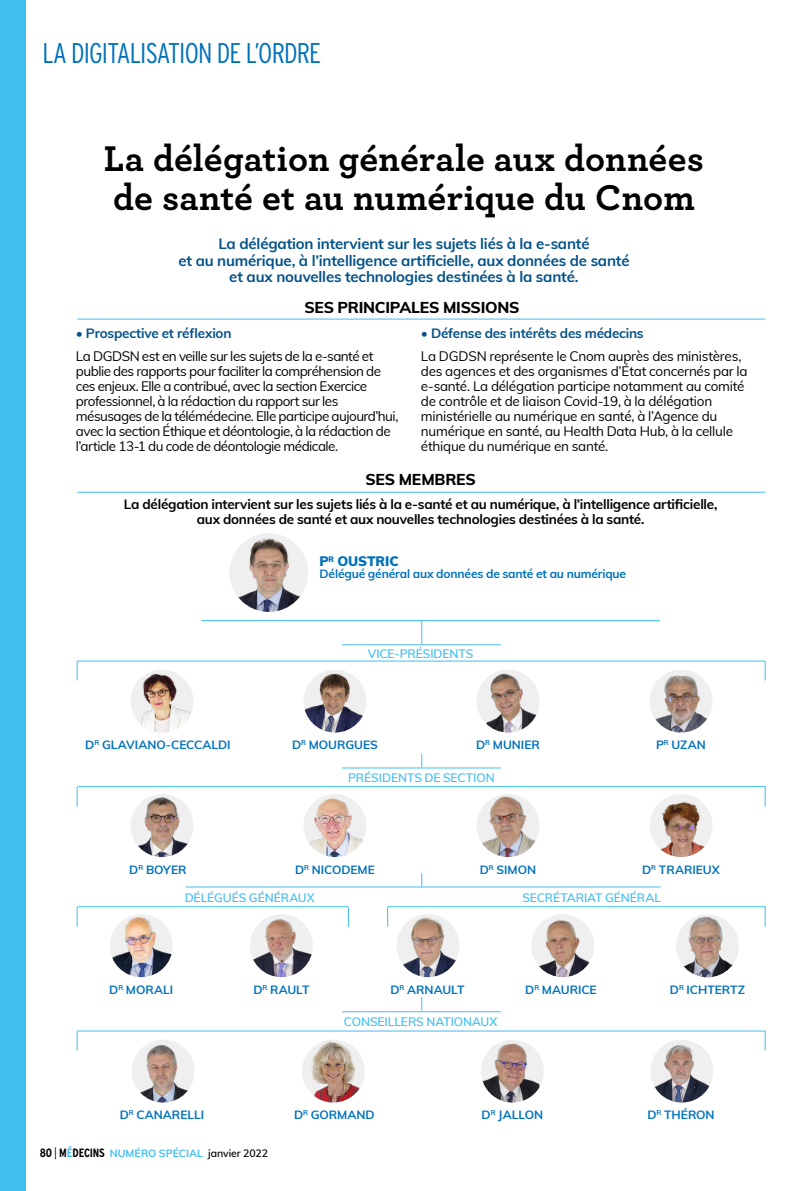
<style>
.page{position:relative;width:808px;height:1191px;background:#fff}
.page>*{position:absolute;margin:0;border:0;box-sizing:border-box;transform-origin:0 0}
.t1{font:700 37.5px/39px "Archer";color:#000}
.t2{font:300 condensed 28.5px "Interstate";letter-spacing:-.03em;color:#0072bb}
.t3{font:800 15.75px "Muli";letter-spacing:-.015em;color:#000}
.t4{font:700 15px/16.5px "Muli";letter-spacing:-.015em;color:#035289;text-align:center}
.t5{font:13.5px/15px "Muli";letter-spacing:-.03em;color:#000}
.t6{font:700 13.5px/15px "Muli";letter-spacing:-.02em;color:#000;text-align:center}
.t7{font:700 13.5px "Muli";letter-spacing:-.02em;color:#035289}
.t8{font:900 13.5px "Muli";letter-spacing:-.01em;color:#0072bb}
.t9{font:700 12px "Muli";letter-spacing:-.005em;color:#0072bb}
.t10{font:600 12px "Muli";letter-spacing:-.005em;color:#41bef0}
.t11{font:700 10.5px "Muli";letter-spacing:.01em;color:#41bef0}
.s1{font-family:"Interstate";font-stretch:condensed;font-size:12px;color:#000}
.s2{font-family:"Interstate";font-weight:300;font-stretch:condensed;font-size:12px;color:#000}
.s3{font-family:"Interstate";font-stretch:condensed;font-size:12px}
.s4{font-weight:600;color:#000}
</style>
<div class="page">
<div style="left:0;top:0;width:25px;height:1191px;background:#41bef0"></div>
<img style="left:229px;top:533px;width:79px;height:79px;border-radius:39px">
<div style="left:130px;top:669px;width:63px;height:63px;background:#efefef;border-radius:50%"></div>
<img style="left:130px;top:673px;width:63px;height:59px">
<img style="left:132px;top:1042px;width:62px;height:60px">
<img style="left:130px;top:794px;width:63px;height:63px;border-radius:31px">
<img style="left:110px;top:914px;width:63px;height:63px">
<img style="left:397px;top:914px;width:62px;height:63px;border-radius:31px">
<img style="left:303px;top:669px;width:63px;height:63px;border-radius:31px">
<img style="left:302px;top:1039px;width:63px;height:63px;border-radius:31px">
<img style="left:676px;top:914px;width:63px;height:63px;border-radius:31px">
<img style="left:303px;top:794px;width:63px;height:63px;border-radius:31px">
<img style="left:250px;top:916px;width:63px;height:61px">
<img style="left:531px;top:914px;width:63px;height:63px;border-radius:31px">
<img style="left:477px;top:669px;width:62px;height:63px;border-radius:31px">
<div style="left:481px;top:1039px;width:63px;height:63px;background:#efefef;border-radius:50%"></div>
<img style="left:482px;top:1041px;width:57px;height:61px">
<img style="left:477px;top:794px;width:62px;height:63px;border-radius:31px">
<img style="left:650px;top:669px;width:62px;height:63px;border-radius:31px">
<img style="left:650px;top:1039px;width:63px;height:63px;border-radius:31px">
<img style="left:650px;top:794px;width:62px;height:63px;border-radius:31px">
<hr style="left:77px;top:661px;width:688px;height:1px;background:#41bef0">
<hr style="left:77px;top:1030px;width:688px;height:1px;background:#41bef0">
<hr style="left:77px;top:492px;width:688px;height:1px;background:#41bef0">
<hr style="left:77px;top:319px;width:688px;height:1px;background:#41bef0">
<hr style="left:77px;top:786px;width:688px;height:1px;background:#41bef0">
<hr style="left:77px;top:906px;width:271px;height:1px;background:#41bef0">
<hr style="left:388px;top:906px;width:377px;height:1px;background:#41bef0">
<hr style="left:201px;top:620px;width:459px;height:1px;background:#41bef0">
<hr style="left:342px;top:767px;width:159px;height:1px;background:#41bef0">
<hr style="left:342px;top:644px;width:159px;height:1px;background:#41bef0">
<hr style="left:185px;top:886px;width:476px;height:1px;background:#41bef0">
<hr style="left:342px;top:1011px;width:159px;height:1px;background:#41bef0">
<svg style="left:421px;top:620px;width:1px;height:24px"></svg>
<svg style="left:421px;top:753px;width:1px;height:14px"></svg>
<svg style="left:421px;top:873px;width:1px;height:13px"></svg>
<svg style="left:421px;top:997px;width:1px;height:13px"></svg>
<svg style="left:765px;top:907px;width:1px;height:19px"></svg>
<svg style="left:77px;top:907px;width:1px;height:19px"></svg>
<svg style="left:765px;top:787px;width:1px;height:19px"></svg>
<svg style="left:77px;top:787px;width:1px;height:19px"></svg>
<svg style="left:765px;top:661px;width:1px;height:19px"></svg>
<svg style="left:77px;top:661px;width:1px;height:19px"></svg>
<svg style="left:765px;top:1030px;width:1px;height:20px"></svg>
<svg style="left:77px;top:1030px;width:1px;height:20px"></svg>
<svg style="left:348px;top:907px;width:1px;height:19px"></svg>
<svg style="left:387px;top:907px;width:1px;height:19px"></svg>
<h2 class="t2" style="left:43px;top:37px;width:280px">LA DIGITALISATION DE L’ORDRE</h2>
<h1 class="t1" style="left:104px;top:137px;width:602px">La délégation générale aux données de santé et au numérique du Cnom</h1>
<p class="t4" style="left:178px;top:235px;width:453px">La délégation intervient sur les sujets liés à la e-santé<br>et au numérique, à l’intelligence artificielle, aux données de santé et aux nouvelles technologies destinées à la santé.</p>
<p class="t3" style="left:304px;top:296px;width:217px">SES PRINCIPALES MISSIONS</p>
<p class="t7" style="left:76px;top:323px;width:157px">• Prospective et réflexion</p>
<p class="t5" style="left:76px;top:348px;width:324px">La DGDSN est en veille sur les sujets de la e-santé et publie des rapports pour faciliter la compréhension de ces enjeux. Elle a contribué, avec la section Exercice professionnel, à la rédaction du rapport sur les mésusages de la télémédecine. Elle participe aujourd’hui, avec la section Éthique et déontologie, à la rédaction de l’article 13-1 du code de déontologie médicale.</p>
<p class="t7" style="left:421px;top:323px;width:224px">• Défense des intérêts des médecins</p>
<p class="t5" style="left:421px;top:348px;width:328px">La DGDSN représente le Cnom auprès des ministères, des agences et des organismes d’État concernés par la e-santé. La délégation participe notamment au comité de contrôle et de liaison Covid-19, à la délégation ministérielle au numérique en santé, à l’Agence du numérique en santé, au Health Data Hub, à la cellule éthique du numérique en santé.</p>
<p class="t3" style="left:365px;top:468px;width:112px">SES MEMBRES</p>
<p class="t6" style="left:124px;top:496px;width:595px">La délégation intervient sur les sujets liés à la e-santé et au numérique, à l’intelligence artificielle, aux données de santé et aux nouvelles technologies destinées à la santé.</p>
<p class="t8" style="left:320px;top:551px;width:80px">P<sup>R</sup> OUSTRIC</p>
<p class="t9" style="left:320px;top:565px;width:308px">Délégué général aux données de santé et au numérique</p>
<p class="t9" style="left:85px;top:736px;width:147px">D<sup>R</sup> GLAVIANO-CECCALDI</p>
<p class="t9" style="left:129px;top:860px;width:59px">D<sup>R</sup> BOYER</p>
<p class="t10" style="left:368px;top:645px;width:107px">VICE-PRÉSIDENTS</p>
<p class="t9" style="left:292px;top:736px;width:87px">D<sup>R</sup> MOURGUES</p>
<p class="t9" style="left:476px;top:736px;width:65px">D<sup>R</sup> MUNIER</p>
<p class="t10" style="left:348px;top:768px;width:148px">PRÉSIDENTS DE SECTION</p>
<p class="t9" style="left:295px;top:860px;width:81px">D<sup>R</sup> NICODEME</p>
<p class="t9" style="left:480px;top:860px;width:58px">D<sup>R</sup> SIMON</p>
<p class="t9" style="left:656px;top:736px;width:51px">P<sup>R</sup> UZAN</p>
<p class="t9" style="left:642px;top:860px;width:79px">D<sup>R</sup> TRARIEUX</p>
<p class="t10" style="left:185px;top:888px;width:131px">DÉLÉGUÉS GÉNÉRAUX</p>
<p class="t10" style="left:522px;top:888px;width:140px">SECRÉTARIAT GÉNÉRAL</p>
<p class="t9" style="left:109px;top:980px;width:66px">D<sup>R</sup> MORALI</p>
<p class="t9" style="left:390px;top:980px;width:75px">D<sup>R</sup> ARNAULT</p>
<p class="t9" style="left:253px;top:980px;width:58px">D<sup>R</sup> RAULT</p>
<p class="t9" style="left:525px;top:980px;width:73px">D<sup>R</sup> MAURICE</p>
<p class="t10" style="left:344px;top:1013px;width:155px">CONSEILLERS NATIONAUX</p>
<p class="t9" style="left:670px;top:980px;width:77px">D<sup>R</sup> ICHTERTZ</p>
<p class="t9" style="left:120px;top:1106px;width:86px">D<sup>R</sup> CANARELLI</p>
<p class="t11" style="left:40px;top:1145px;width:230px"><span class="s1">80</span> <span class="s2">|</span> <span class="s1">M</span><span class="s3">É</span><span class="s1">DECINS</span> NUMÉRO SPÉCIAL <span class="s4">janvier 2022</span></p>
<p class="t9" style="left:294px;top:1106px;width:82px">D<sup>R</sup> GORMAND</p>
<p class="t9" style="left:482px;top:1106px;width:63px">D<sup>R</sup> JALLON</p>
<p class="t9" style="left:647px;top:1106px;width:69px">D<sup>R</sup> THÉRON</p>
</div>
